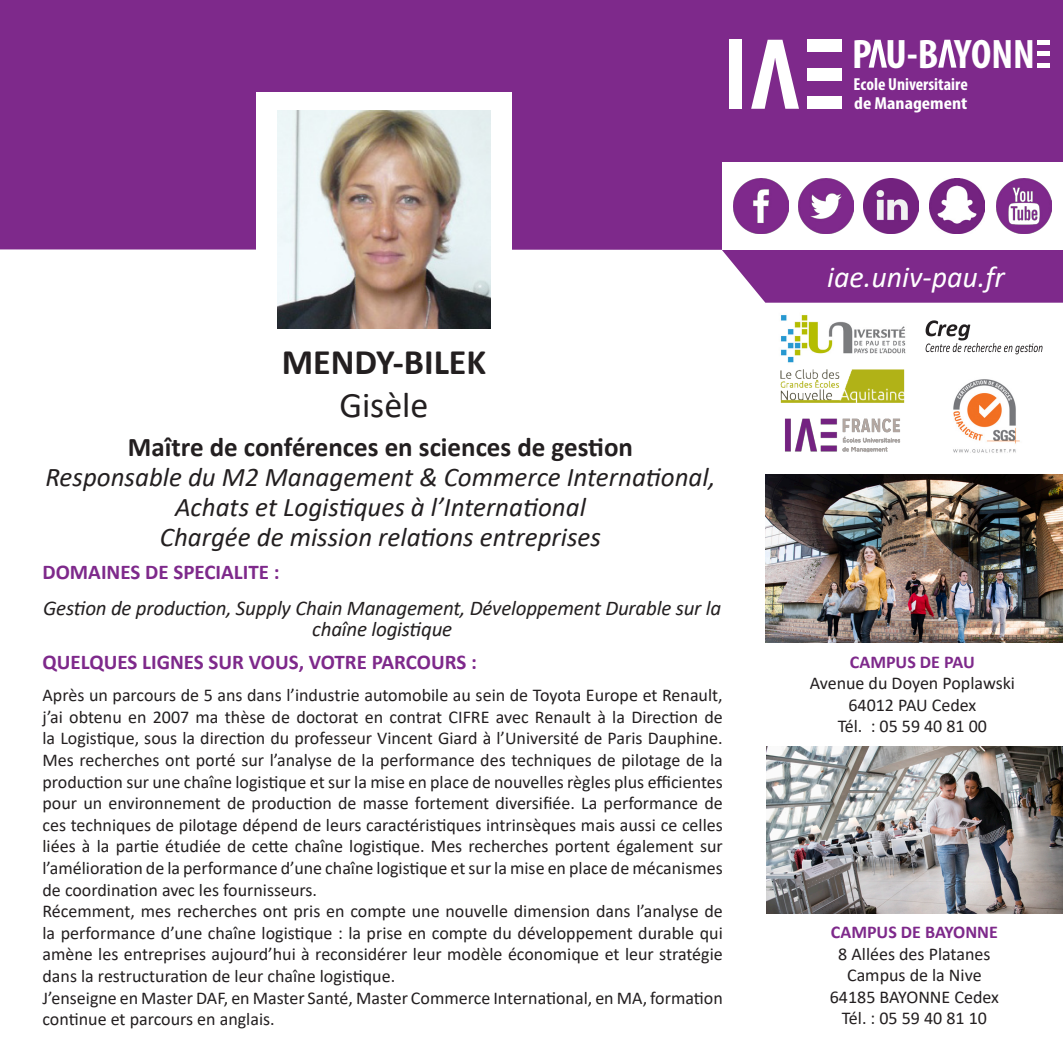
<style>
.page{position:relative;width:1063px;height:1063px;background:#fff}
.page>*{position:absolute;margin:0;border:0;box-sizing:border-box;transform-origin:0 0}
.t1{font:700 condensed 41.4px "Myriad Pro";color:#fff;scale:1.04 1}
.t2{font:700 36px "Calibri";color:#231f20}
.t3{font:36px "Calibri";color:#231f20}
.t4{font:italic 30px "Calibri";color:#fff}
.t5{font:italic 27px "Calibri";color:#231f20}
.t6{font:700 27px "Calibri";color:#231f20}
.t7{font:italic 21px/21.6px "Calibri";letter-spacing:-.01em;color:#231f20;text-align:center}
.t8{font:700 21px "Calibri";color:#7e298b}
.t9{font:18px/21.6px "Calibri";color:#231f20;text-align:justify}
.t10{font:700 18px "Calibri";color:#7e298b}
.t11{font:700 condensed 17.4px/18.6px "Myriad Pro";color:#fff}
</style>
<div class="page">
<svg style="left:0;top:0;width:1063px;height:303px;background:#8c4198"></svg>
<div style="left:256px;top:92px;width:256px;height:259px;background:#fff"></div>
<img style="left:277px;top:111px;width:213px;height:218px">
<img style="left:766px;top:475px;width:297px;height:167px">
<img style="left:767px;top:746px;width:296px;height:167px">
<div style="left:722px;top:162px;width:341px;height:87px;background:#fff"></div>
<img style="left:733px;top:178px;width:55px;height:55px">
<img style="left:798px;top:178px;width:55px;height:55px">
<img style="left:864px;top:178px;width:55px;height:55px">
<img style="left:930px;top:178px;width:54px;height:55px">
<img style="left:996px;top:178px;width:55px;height:55px">
<div style="left:729px;top:40px;width:13px;height:69px;background:#fff"></div>
<svg style="left:751px;top:40px;width:48px;height:69px"></svg>
<div style="left:807px;top:40px;width:35px;height:12px;background:#fff"></div>
<div style="left:807px;top:96px;width:35px;height:13px;background:#fff"></div>
<div style="left:807px;top:68px;width:35px;height:12px;background:#fff"></div>
<hr style="left:1037px;top:40px;width:12px;height:4px;background:#fff">
<div style="left:1037px;top:51px;width:12px;height:5px;background:#fff"></div>
<div style="left:1037px;top:63px;width:12px;height:5px;background:#fff"></div>
<svg style="left:869px;top:40px;width:18px;height:28px"></svg>
<svg style="left:938px;top:40px;width:18px;height:28px"></svg>
<img style="left:953px;top:379px;width:67px;height:74px">
<img style="left:781px;top:315px;width:125px;height:48px">
<img style="left:785px;top:418px;width:116px;height:35px">
<img style="left:781px;top:369px;width:124px;height:34px">
<svg style="left:926px;top:320px;width:117px;height:34px"></svg>
<p class="t2" style="left:282px;top:337px;width:206px">MENDY-BILEK</p>
<p class="t3" style="left:339px;top:380px;width:91px">Gisèle</p>
<p class="t6" style="left:128px;top:428px;width:507px">Maître de conférences en sciences de gestion</p>
<p class="t5" style="left:45px;top:459px;width:672px">Responsable du M2 Management &amp; Commerce International,</p>
<p class="t5" style="left:175px;top:489px;width:412px">Achats et Logistiques à l’International</p>
<p class="t5" style="left:160px;top:519px;width:442px">Chargée de mission relations entreprises</p>
<p class="t8" style="left:43px;top:557px;width:239px">DOMAINES DE SPECIALITE :</p>
<p class="t7" style="left:43px;top:596px;width:679px">Gestion de production, Supply Chain Management, Développement Durable sur la chaîne logistique</p>
<p class="t8" style="left:43px;top:647px;width:436px">QUELQUES LIGNES SUR VOUS, VOTRE PARCOURS :</p>
<p class="t9" style="left:43px;top:684px;width:682px">Après un parcours de 5 ans dans l’industrie automobile au sein de Toyota Europe et Renault, j’ai obtenu en 2007 ma thèse de doctorat en contrat CIFRE avec Renault à la Direction de la Logistique, sous la direction du professeur Vincent Giard à l’Université de Paris Dauphine.<br>Mes recherches ont porté sur l’analyse de la performance des techniques de pilotage de la production sur une chaîne logistique et sur la mise en place de nouvelles règles plus efficientes pour un environnement de production de masse fortement diversifiée. La performance de ces techniques de pilotage dépend de leurs caractéristiques intrinsèques mais aussi ce celles liées à la partie étudiée de cette chaîne logistique. Mes recherches portent également sur l’amélioration de la performance d’une chaîne logistique et sur la mise en place de mécanismes de coordination avec les fournisseurs.</p>
<p class="t9" style="left:43px;top:900px;width:682px">Récemment, mes recherches ont pris en compte une nouvelle dimension dans l’analyse de la performance d’une chaîne logistique : la prise en compte du développement durable qui amène les entreprises aujourd’hui à reconsidérer leur modèle économique et leur stratégie dans la restructuration de leur chaîne logistique.</p>
<p class="t9" style="left:43px;top:986px;width:682px">J’enseigne en Master DAF, en Master Santé, Master Commerce International, en MA, formation continue et parcours en anglais.</p>
<h1 class="t1" style="left:852px;top:28px;width:177px">P U-B YONN</h1>
<p class="t11" style="left:854px;top:74px;width:116px">Ecole Universitaire de Management</p>
<p class="t4" style="left:827px;top:256px;width:179px">iae.univ-pau.fr</p>
<p class="t10" style="left:850px;top:649px;width:126px">CAMPUS DE PAU</p>
<p class="t9" style="left:810px;top:672px;width:207px">Avenue du Doyen Poplawski</p>
<p class="t9" style="left:848px;top:694px;width:129px">64012 PAU Cedex</p>
<p class="t9" style="left:838px;top:715px;width:151px">Tél. : 05 59 40 81 00</p>
<p class="t10" style="left:831px;top:919px;width:168px">CAMPUS DE BAYONNE</p>
<p class="t9" style="left:838px;top:942px;width:154px">8 Allées des Platanes</p>
<p class="t9" style="left:847px;top:964px;width:136px">Campus de la Nive</p>
<p class="t9" style="left:830px;top:986px;width:171px">64185 BAYONNE Cedex</p>
<p class="t9" style="left:842px;top:1007px;width:147px">Tél. : 05 59 40 81 10</p>
</div>
